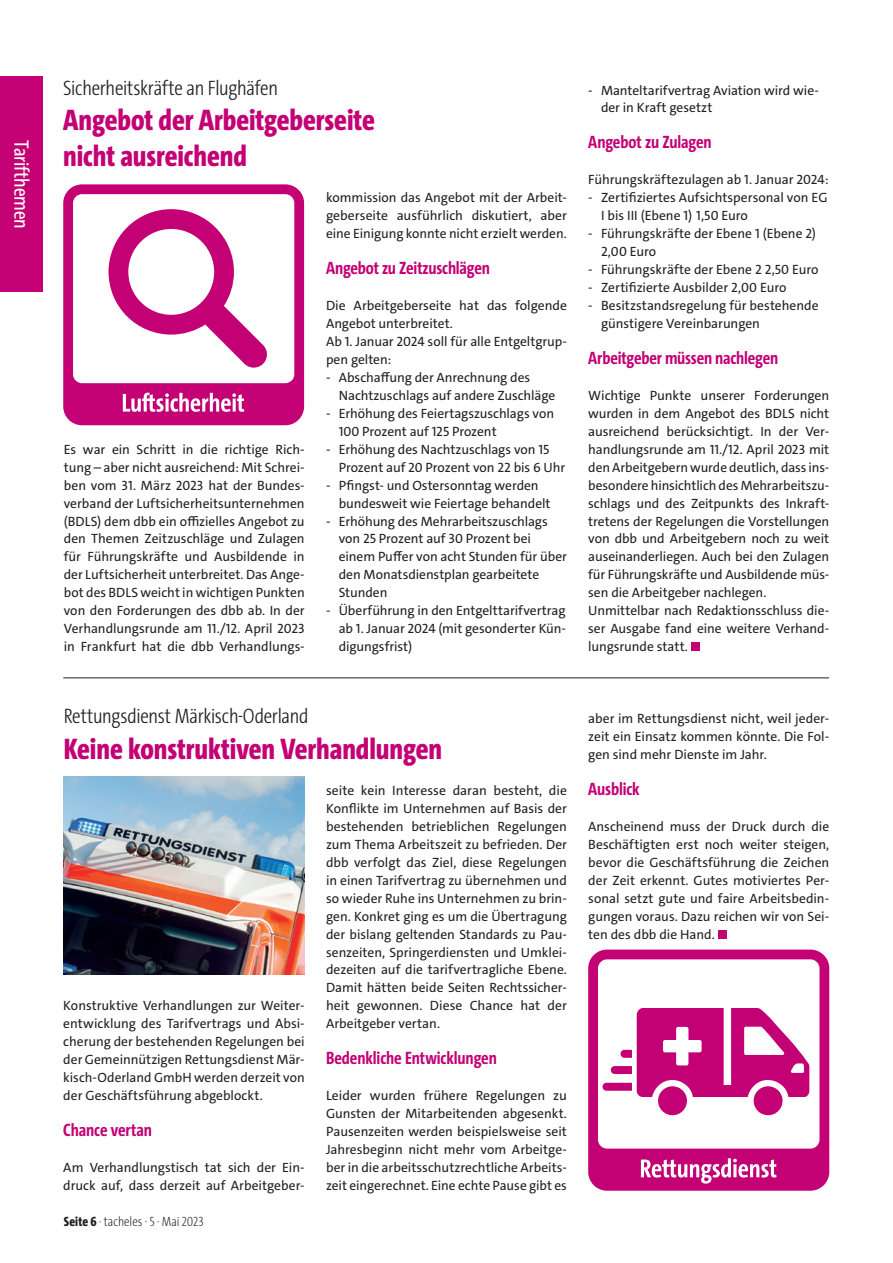
<style>
.page{position:relative;width:893px;height:1263px;background:#fff}
.page>*{position:absolute;margin:0;border:0;box-sizing:border-box;transform-origin:0 0}
._03a_Überschrift_20p{font:800 30px "The Sans Cd LF8";letter-spacing:-.005em;color:#c30175}
._02a_Dachzeile_14pt{font:300 21px "The Sans Cd LF3";letter-spacing:-.015em;color:#231f20}
._05_Fliesstext{font:21px "The Sans Cd LF5 Plain";letter-spacing:-.01em;color:#fff}
._06_Zw-Überschrift_1{font:700 18px "The Sans Cd LF7";letter-spacing:-.01em;color:#c30175}
._05_Fliesstext-2{font:13.5px/18px "The Sans C4 s";letter-spacing:-.005em;color:#231f20;text-align:justify}
._05b_Fliesstext_Einz{font:13.5px/18px "The Sans C4 s";letter-spacing:-.005em;color:#231f20}
.t1{font:200 13.5px "The Sans Cd LF2";color:#231f20}
.s1{font-family:"The Sans Cd LF8";font-weight:800}
</style>
<div class="page">
<div style="left:0;top:77px;width:43px;height:215px;background:#c30175"></div>
<div style="left:63px;top:184px;width:241px;height:241px;background:#c30175"></div>
<svg style="left:123px;top:393px;width:121px;height:19px"></svg>
<svg style="left:70px;top:191px;width:227px;height:194px"></svg>
<div style="left:691px;top:643px;width:8px;height:8px;background:#c30175"></div>
<hr style="left:63px;top:677px;width:766px;height:1px;background:#231f20">
<svg style="left:588px;top:949px;width:241px;height:242px;background:#c50d7b"></svg>
<svg style="left:641px;top:1158px;width:135px;height:25px"></svg>
<svg style="left:595px;top:956px;width:227px;height:195px"></svg>
<div style="left:718px;top:930px;width:8px;height:8px;background:#c30175"></div>
<img style="left:64px;top:777px;width:241px;height:197px">
<p class="_05_Fliesstext" style="left:35px;top:140px;width:90px;rotate:90deg">Tarifthemen</p>
<p class="_02a_Dachzeile_14pt" style="left:63px;top:74px;width:216px">Sicherheitskräfte an Flughäfen</p>
<p class="_03a_Überschrift_20p" style="left:63px;top:101px;width:313px">Angebot der Arbeitgeberseite</p>
<p class="_03a_Überschrift_20p" style="left:63px;top:137px;width:185px">nicht ausreichend</p>
<p class="_05_Fliesstext-2" style="left:64px;top:440px;width:242px">Es war ein Schritt in die richtige Rich&shy;tung – aber nicht ausreichend: Mit Schrei&shy;ben vom 31. März 2023 hat der Bundes&shy;verband der Luftsicherheitsunternehmen (BDLS) dem dbb ein offizielles Angebot zu den Themen Zeitzuschläge und Zulagen für Führungskräfte und Ausbildende in der Luftsicherheit unterbreitet. Das Ange&shy;bot des BDLS weicht in wichtigen Punkten von den Forderungen des dbb ab. In der Verhandlungsrunde am 11./12. April 2023 in Frankfurt hat die dbb Verhandlungs-</p>
<p class="_05_Fliesstext-2" style="left:326px;top:189px;width:242px">kommission das Angebot mit der Arbeit&shy;geberseite ausführlich diskutiert, aber eine Einigung konnte nicht erzielt werden.</p>
<p class="_06_Zw-Überschrift_1" style="left:326px;top:256px;width:165px">Angebot zu Zeitzuschlägen</p>
<p class="_05_Fliesstext-2" style="left:326px;top:297px;width:242px">Die Arbeitgeberseite hat das folgende<br>Angebot unterbreitet.</p>
<p class="_05_Fliesstext-2" style="left:326px;top:332px;width:242px">Ab 1. Januar 2024 soll für alle Entgeltgrup&shy;pen gelten:</p>
<p class="_05b_Fliesstext_Einz" style="left:339px;top:368px;width:218px;text-indent:-13px">- Abschaffung der Anrechnung des<br>Nachtzuschlags auf andere Zuschläge</p>
<p class="_05b_Fliesstext_Einz" style="left:339px;top:404px;width:217px;text-indent:-13px">- Erhöhung des Feiertagszuschlags von<br>100 Prozent auf 125 Prozent</p>
<p class="_05b_Fliesstext_Einz" style="left:339px;top:440px;width:228px;text-indent:-13px">- Erhöhung des Nachtzuschlags von 15<br>Prozent auf 20 Prozent von 22 bis 6 Uhr</p>
<p class="_05b_Fliesstext_Einz" style="left:339px;top:476px;width:213px;text-indent:-13px">- Pfingst- und Ostersonntag werden bundesweit wie Feiertage behandelt</p>
<p class="_05b_Fliesstext_Einz" style="left:339px;top:512px;width:230px;text-indent:-13px">- Erhöhung des Mehrarbeitszuschlags von 25 Prozent auf 30 Prozent bei einem Puffer von acht Stunden für über den Monatsdienstplan gearbeitete<br>Stunden</p>
<p class="_05b_Fliesstext_Einz" style="left:339px;top:602px;width:229px;text-align:justify;text-indent:-13px">- Überführung in den Entgelttarifvertrag ab 1. Januar 2024 (mit gesonderter Kün&shy;digungsfrist)</p>
<p class="_02a_Dachzeile_14pt" style="left:64px;top:702px;width:246px">Rettungsdienst Märkisch-Oderland</p>
<p class="_03a_Überschrift_20p" style="left:64px;top:729px;width:380px">Keine konstruktiven Verhandlungen</p>
<p class="_05_Fliesstext-2" style="left:63px;top:997px;width:243px">Konstruktive Verhandlungen zur Weiter&shy;entwicklung des Tarifvertrags und Absi&shy;cherung der bestehenden Regelungen bei der Gemeinnützigen Rettungsdienst Mär&shy;kisch-Oderland GmbH werden derzeit von der Geschäftsführung abgeblockt.</p>
<p class="_06_Zw-Überschrift_1" style="left:63px;top:1118px;width:90px">Chance vertan</p>
<p class="_05_Fliesstext-2" style="left:63px;top:1158px;width:243px">Am Verhandlungstisch tat sich der Ein&shy;druck auf, dass derzeit auf Arbeitgeber-</p>
<p class="t1" style="left:64px;top:1212px;width:141px"><span class="s1">Seite 6</span> · tacheles · 5 · Mai 2023</p>
<p class="_05_Fliesstext-2" style="left:326px;top:781px;width:242px">seite kein Interesse daran besteht, die Konflikte im Unternehmen auf Basis der bestehenden betrieblichen Regelungen zum Thema Arbeitszeit zu befrieden. Der dbb verfolgt das Ziel, diese Regelungen in einen Tarifvertrag zu übernehmen und so wieder Ruhe ins Unternehmen zu brin&shy;gen. Konkret ging es um die Übertragung der bislang geltenden Standards zu Pau&shy;senzeiten, Springerdiensten und Umklei&shy;dezeiten auf die tarifvertragliche Ebene.<br>Damit hätten beide Seiten Rechtssicher&shy;heit gewonnen. Diese Chance hat der Arbeitgeber vertan.</p>
<p class="_06_Zw-Überschrift_1" style="left:326px;top:1046px;width:172px">Bedenkliche Entwicklungen</p>
<p class="_05_Fliesstext-2" style="left:326px;top:1087px;width:242px">Leider wurden frühere Regelungen zu Gunsten der Mitarbeitenden abgesenkt.<br>Pausenzeiten werden beispielsweise seit Jahresbeginn nicht mehr vom Arbeitge&shy;ber in die arbeitsschutzrechtliche Arbeits&shy;zeit eingerechnet. Eine echte Pause gibt es</p>
<p class="_05b_Fliesstext_Einz" style="left:601px;top:81px;width:219px;text-indent:-13px">- Manteltarifvertrag Aviation wird wie&shy;der in Kraft gesetzt</p>
<p class="_06_Zw-Überschrift_1" style="left:588px;top:131px;width:125px">Angebot zu Zulagen</p>
<p class="_05_Fliesstext-2" style="left:588px;top:171px;width:242px">Führungskräftezulagen ab 1. Januar 2024:</p>
<p class="_05b_Fliesstext_Einz" style="left:601px;top:189px;width:228px;text-indent:-13px">- Zertifiziertes Aufsichtspersonal von EG<br>I bis III (Ebene 1) 1,50 Euro</p>
<p class="_05b_Fliesstext_Einz" style="left:601px;top:225px;width:217px;text-indent:-13px">- Führungskräfte der Ebene 1 (Ebene 2)<br>2,00 Euro</p>
<p class="_05b_Fliesstext_Einz" style="left:588px;top:261px;width:232px">- Führungskräfte der Ebene 2 2,50 Euro</p>
<p class="_05b_Fliesstext_Einz" style="left:588px;top:279px;width:200px">- Zertifizierte Ausbilder 2,00 Euro</p>
<p class="_05b_Fliesstext_Einz" style="left:601px;top:297px;width:219px;text-indent:-13px">- Besitzstandsregelung für bestehende günstigere Vereinbarungen</p>
<p class="_06_Zw-Überschrift_1" style="left:588px;top:346px;width:192px">Arbeitgeber müssen nachlegen</p>
<p class="_05_Fliesstext-2" style="left:588px;top:386px;width:243px">Wichtige Punkte unserer Forderungen wurden in dem Angebot des BDLS nicht ausreichend berücksichtigt. In der Ver&shy;handlungsrunde am 11./12. April 2023 mit den Arbeitgebern wurde deutlich, dass ins&shy;besondere hinsichtlich des Mehrarbeitszu&shy;schlags und des Zeitpunkts des Inkraft&shy;tretens der Regelungen die Vorstellungen von dbb und Arbeitgebern noch zu weit auseinanderliegen. Auch bei den Zulagen für Führungskräfte und Ausbildende müs&shy;sen die Arbeitgeber nachlegen.</p>
<p class="_05_Fliesstext-2" style="left:588px;top:602px;width:243px">Unmittelbar nach Redaktionsschluss die&shy;ser Ausgabe fand eine weitere Verhand&shy;lungsrunde statt.</p>
<p class="_05_Fliesstext-2" style="left:588px;top:709px;width:243px">aber im Rettungsdienst nicht, weil jeder&shy;zeit ein Einsatz kommen könnte. Die Fol&shy;gen sind mehr Dienste im Jahr.</p>
<p class="_06_Zw-Überschrift_1" style="left:588px;top:777px;width:53px">Ausblick</p>
<p class="_05_Fliesstext-2" style="left:588px;top:817px;width:243px">Anscheinend muss der Druck durch die Beschäftigten erst noch weiter steigen, bevor die Geschäftsführung die Zeichen der Zeit erkennt. Gutes motiviertes Per&shy;sonal setzt gute und faire Arbeitsbedin&shy;gungen voraus. Dazu reichen wir von Sei&shy;ten des dbb die Hand.</p>
</div>
